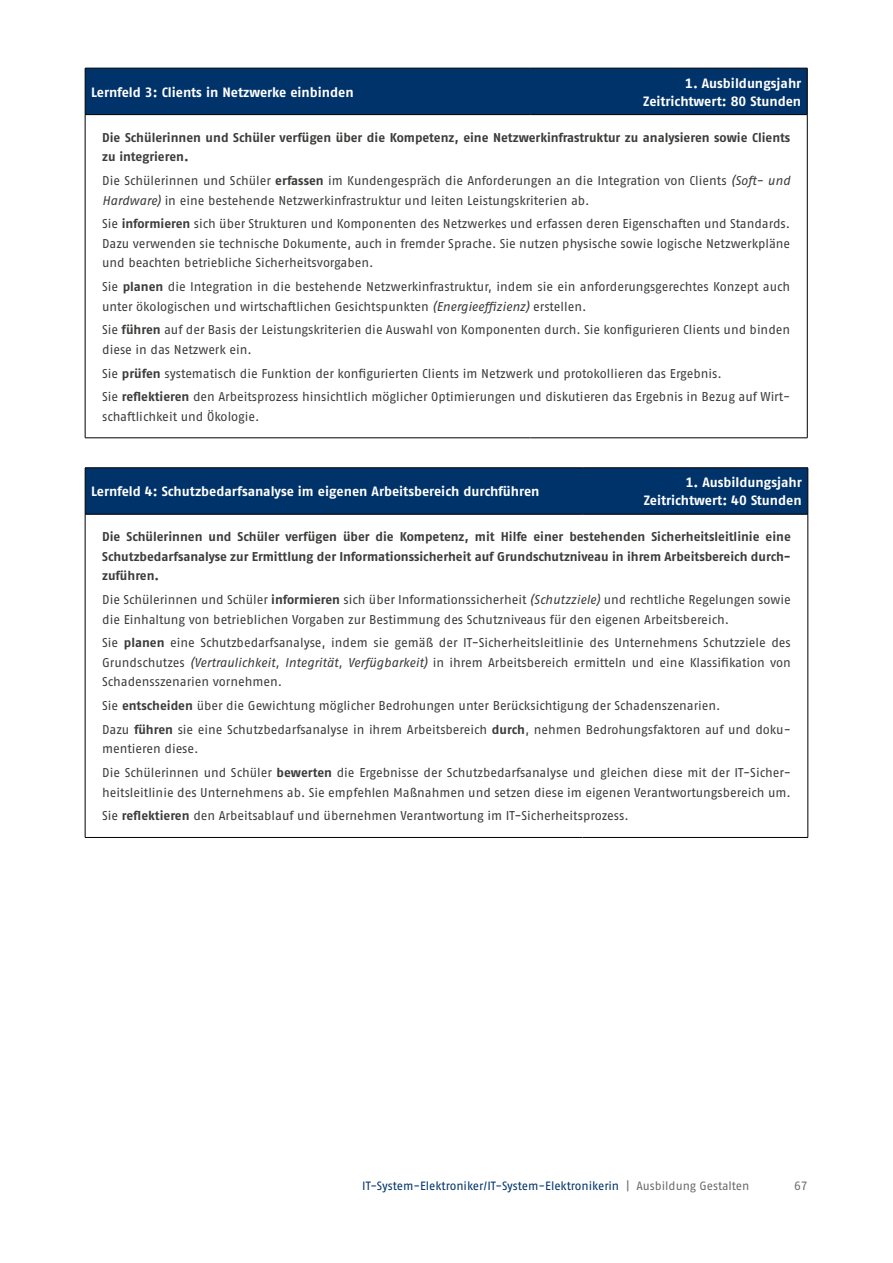
<style>
.page{position:relative;width:893px;height:1263px;background:#fff}
.page>*{position:absolute;margin:0;border:0;box-sizing:border-box;transform-origin:0 0}
.id272{font:700 13.5px/18px "Fago Pro";color:#fff;text-align:right}
.id255{font:12.75px/19.5px "Fago Pro";letter-spacing:-.005em;color:#3c3c3b}
.id255-2{font:700 12.75px/19.5px "Fago Pro";letter-spacing:-.005em;color:#3c3c3b}
.t1{font:12px "Fago Pro";letter-spacing:-.005em;color:#00336a}
.t2{font:12px "Fago Pro";color:#6b6b6a}
.s1{font-weight:700}
.s2{font-style:italic}
.s3{color:#6b6b6a}
</style>
<div class="page">
<div style="left:86px;top:69px;width:721px;height:45px;background:#00336a"></div>
<hr style="left:85px;top:68px;width:445px;height:1px;background:#000">
<hr style="left:85px;top:68px;width:1px;height:47px;background:#000">
<hr style="left:530px;top:68px;width:277px;height:1px;background:#000">
<hr style="left:807px;top:68px;width:1px;height:47px;background:#000">
<hr style="left:85px;top:114px;width:445px;height:1px;background:#000">
<hr style="left:85px;top:115px;width:1px;height:323px;background:#000">
<hr style="left:530px;top:114px;width:277px;height:1px;background:#000">
<hr style="left:807px;top:115px;width:1px;height:323px;background:#000">
<hr style="left:85px;top:438px;width:445px;height:1px;background:#000">
<hr style="left:530px;top:438px;width:277px;height:1px;background:#000">
<div style="left:86px;top:468px;width:722px;height:46px;background:#00336a"></div>
<hr style="left:85px;top:467px;width:498px;height:1px;background:#000">
<hr style="left:85px;top:468px;width:1px;height:46px;background:#000">
<hr style="left:583px;top:467px;width:225px;height:1px;background:#000">
<hr style="left:808px;top:468px;width:1px;height:46px;background:#000">
<hr style="left:85px;top:514px;width:498px;height:1px;background:#000">
<hr style="left:85px;top:514px;width:1px;height:323px;background:#000">
<hr style="left:583px;top:514px;width:225px;height:1px;background:#000">
<hr style="left:808px;top:514px;width:1px;height:323px;background:#000">
<hr style="left:85px;top:837px;width:498px;height:1px;background:#000">
<hr style="left:583px;top:837px;width:225px;height:1px;background:#000">
<p class="id272" style="left:91px;top:83px;width:264px">Lernfeld 3: Clients in Netzwerke einbinden</p>
<p class="id272" style="left:643px;top:74px;width:160px">1. Ausbildungsjahr<br>Zeitrichtwert: 80 Stunden</p>
<p class="id255-2" style="left:102px;top:128px;width:690px">Die Schülerinnen und Schüler verfügen über die Kompetenz, eine Netzwerkinfrastruktur zu analysieren sowie Clients zu integrieren.</p>
<p class="id255" style="left:102px;top:171px;width:690px">Die Schülerinnen und Schüler <span class="s1">erfassen</span> im Kundengespräch die Anforderungen an die Integration von Clients <span class="s2">(Soft- und<br>Hardware)</span> in eine bestehende Netzwerkinfrastruktur und leiten Leistungskriterien ab.</p>
<p class="id255" style="left:102px;top:214px;width:690px;text-align:justify">Sie <span class="s1">informieren</span> sich über Strukturen und Komponenten des Netzwerkes und erfassen deren Eigenschaften und Standards.<br>Dazu verwenden sie technische Dokumente, auch in fremder Sprache. Sie nutzen physische sowie logische Netzwerkpläne und beachten betriebliche Sicherheitsvorgaben.</p>
<p class="id255" style="left:102px;top:277px;width:690px">Sie <span class="s1">planen</span> die Integration in die bestehende Netzwerkinfrastruktur, indem sie ein anforderungsgerechtes Konzept auch unter ökologischen und wirtschaftlichen Gesichtspunkten <span class="s2">(Energieeffizienz)</span> erstellen.</p>
<p class="id255" style="left:102px;top:320px;width:690px">Sie <span class="s1">führen</span> auf der Basis der Leistungskriterien die Auswahl von Komponenten durch. Sie konfigurieren Clients und binden diese in das Netzwerk ein.</p>
<p class="id255" style="left:102px;top:363px;width:621px">Sie <span class="s1">prüfen</span> systematisch die Funktion der konfigurierten Clients im Netzwerk und protokollieren das Ergebnis.</p>
<p class="id255" style="left:102px;top:387px;width:690px">Sie <span class="s1">reflektieren</span> den Arbeitsprozess hinsichtlich möglicher Optimierungen und diskutieren das Ergebnis in Bezug auf Wirt&shy;schaftlichkeit und Ökologie.</p>
<p class="id272" style="left:91px;top:483px;width:450px">Lernfeld 4: Schutzbedarfsanalyse im eigenen Arbeitsbereich durchführen</p>
<p class="id272" style="left:644px;top:474px;width:160px">1. Ausbildungsjahr<br>Zeitrichtwert: 40 Stunden</p>
<p class="id255-2" style="left:102px;top:527px;width:690px;text-align:justify">Die Schülerinnen und Schüler verfügen über die Kompetenz, mit Hilfe einer bestehenden Sicherheitsleitlinie eine Schutzbedarfsanalyse zur Ermittlung der Informationssicherheit auf Grundschutzniveau in ihrem Arbeitsbereich durch&shy;zuführen.</p>
<p class="id255" style="left:102px;top:590px;width:690px">Die Schülerinnen und Schüler <span class="s1">informieren</span> sich über Informationssicherheit <span class="s2">(Schutzziele)</span> und rechtliche Regelungen sowie die Einhaltung von betrieblichen Vorgaben zur Bestimmung des Schutzniveaus für den eigenen Arbeitsbereich.</p>
<p class="id255" style="left:102px;top:633px;width:690px;text-align:justify">Sie <span class="s1">planen</span> eine Schutzbedarfsanalyse, indem sie gemäß der IT-Sicherheitsleitlinie des Unternehmens Schutzziele des Grundschutzes <span class="s2">(Vertraulichkeit, Integrität, Verfügbarkeit)</span> in ihrem Arbeitsbereich ermitteln und eine Klassifikation von Schadensszenarien vornehmen.</p>
<p class="id255" style="left:102px;top:696px;width:620px">Sie <span class="s1">entscheiden</span> über die Gewichtung möglicher Bedrohungen unter Berücksichtigung der Schadenszenarien.</p>
<p class="id255" style="left:102px;top:720px;width:690px">Dazu <span class="s1">führen</span> sie eine Schutzbedarfsanalyse in ihrem Arbeitsbereich <span class="s1">durch</span>, nehmen Bedrohungsfaktoren auf und doku&shy;mentieren diese.</p>
<p class="id255" style="left:102px;top:763px;width:690px">Die Schülerinnen und Schüler <span class="s1">bewerten</span> die Ergebnisse der Schutzbedarfsanalyse und gleichen diese mit der IT-Sicher&shy;heitsleitlinie des Unternehmens ab. Sie empfehlen Maßnahmen und setzen diese im eigenen Verantwortungsbereich um.</p>
<p class="id255" style="left:102px;top:806px;width:528px">Sie <span class="s1">reflektieren</span> den Arbeitsablauf und übernehmen Verantwortung im IT-Sicherheitsprozess.</p>
<p class="t1" style="left:362px;top:1178px;width:389px">IT-System-Elektroniker/IT-System-Elektronikerin <span class="s3">| Ausbildung Gestalten</span></p>
<p class="t2" style="left:794px;top:1178px;width:15px">67</p>
</div>
